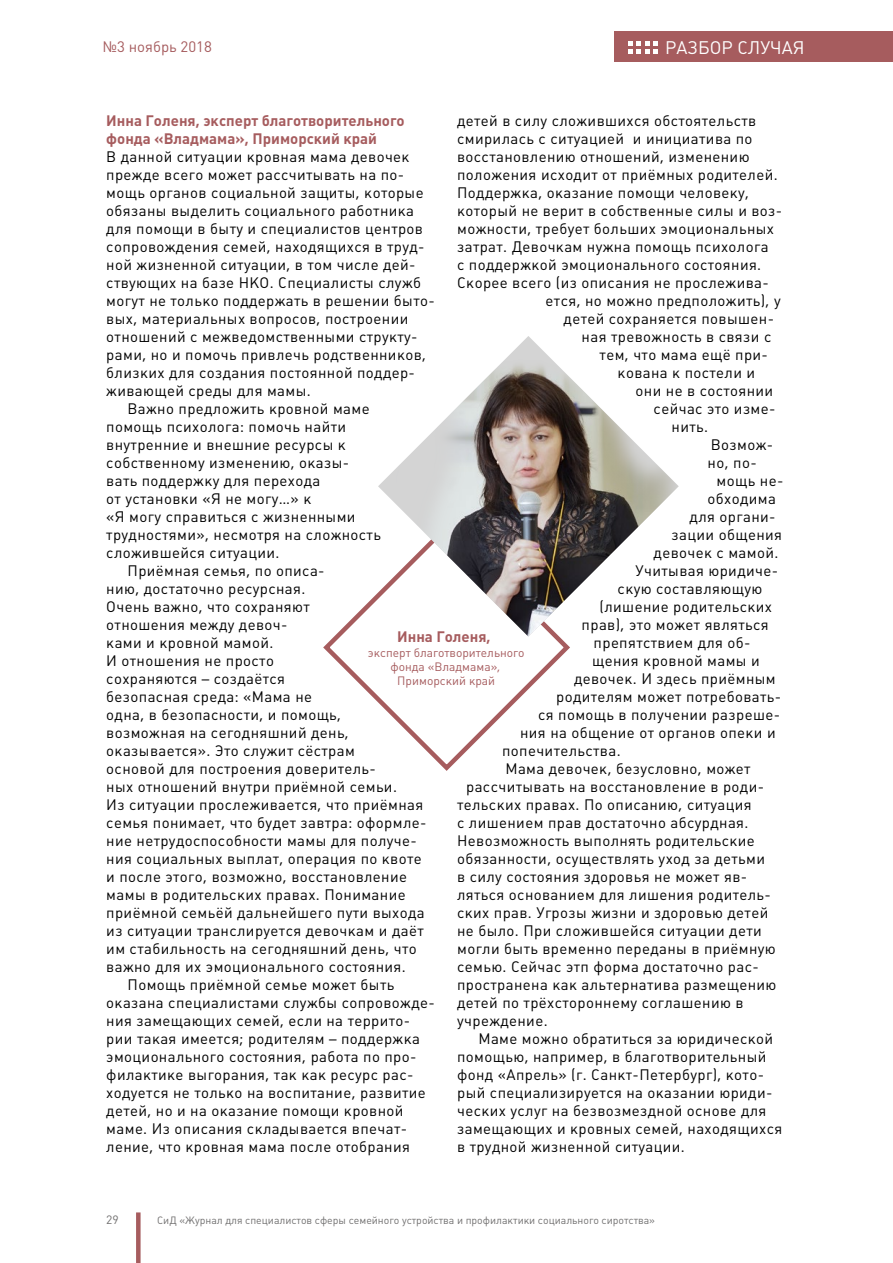
<style>
.page{position:relative;width:893px;height:1263px;background:#fff}
.page>*{position:absolute;margin:0;border:0;box-sizing:border-box;transform-origin:0 0}
.t1{font:18px "Plumb";color:#fff}
.t2{font:15px/18px "Plumb";letter-spacing:.025em;color:#000}
.t3{font:700 15px/18px "Plumb";color:#a65c5e}
.t4{font:15px "Plumb";color:#a65c5e}
.t5{font:12px/14.4px "Plumb";color:#a65c5e;text-align:center}
.t6{font:12px "Plumb";color:#706f6f}
.t7{font:10.5px "Plumb";color:#706f6f}
</style>
<div class="page">
<svg style="left:323px;top:592px;width:247px;height:179px"></svg>
<svg style="left:378px;top:336px;width:171px;height:301px"></svg>
<img style="left:396px;top:357px;width:283px;height:280px">
<div style="left:136px;top:1212px;width:5px;height:51px;background:#a65c5e"></div>
<div style="left:614px;top:31px;width:279px;height:31px;background:#a65c5e"></div>
<svg style="left:628px;top:41px;width:30px;height:13px"></svg>
<p class="t4" style="left:103px;top:38px;width:110px">№3 ноябрь 2018</p>
<p class="t1" style="left:665px;top:37px;width:141px">Разбор случая</p>
<p class="t3" style="left:106px;top:112px;width:300px">Инна Голеня, эксперт благотворительного фонда «Владмама», Приморский край</p>
<p class="t2" style="left:106px;top:148px;width:320px">В данной ситуации кровная мама девочек прежде всего может рассчитывать на по&shy;мощь органов социальной защиты, которые обязаны выделить социального работника для помощи в быту и специалистов центров сопровождения семей, находящихся в труд&shy;ной жизненной ситуации, в том числе дей&shy;ствующих на базе НКО</p>
<p class="t2" style="left:457px;top:112px;width:301px">детей в силу сложившихся обстоятельств</p>
<p class="t2" style="left:457px;top:130px;width:297px">смирилась с ситуацией и инициатива по</p>
<p class="t2" style="left:457px;top:148px;width:294px">восстановлению отношений, изменению</p>
<p class="t2" style="left:457px;top:166px;width:322px">положения исходит от приёмных родителей.</p>
<p class="t2" style="left:457px;top:184px;width:294px">П оддержка, оказание помощи человеку,</p>
<p class="t2" style="left:457px;top:202px;width:327px">который не верит в собственные силы и воз-</p>
<p class="t2" style="left:457px;top:220px;width:318px">можности, требует больших эмоциональных</p>
<p class="t2" style="left:457px;top:238px;width:313px">затрат. Девочкам нужна помощь психолога</p>
<p class="t2" style="left:457px;top:256px;width:306px">с поддержкой эмоционального состояния.</p>
<p class="t2" style="left:457px;top:274px;width:313px">Скорее всего (из описания не прослежива-</p>
<p class="t2" style="left:546px;top:292px;width:237px">ется, но можно предположить), у</p>
<p class="t2" style="left:564px;top:310px;width:212px">детей сохраняется повышен-</p>
<p class="t2" style="left:582px;top:328px;width:191px">ная тревожность в связи с</p>
<p class="t2" style="left:600px;top:346px;width:170px">тем, что мама ещё при-</p>
<p class="t2" style="left:618px;top:364px;width:139px">кована к постели и</p>
<p class="t2" style="left:636px;top:382px;width:139px">они не в состоянии</p>
<p class="t2" style="left:654px;top:400px;width:123px">сейчас это изме-</p>
<p class="t2" style="left:672px;top:418px;width:38px">нить.</p>
<p class="t2" style="left:711px;top:436px;width:64px">Возмож-</p>
<p class="t2" style="left:708px;top:454px;width:51px">но, по-</p>
<p class="t2" style="left:717px;top:472px;width:68px">мощь не-</p>
<p class="t2" style="left:708px;top:490px;width:70px">обходима</p>
<p class="t2" style="left:690px;top:508px;width:87px">для органи-</p>
<p class="t2" style="left:672px;top:526px;width:112px">зации общения</p>
<p class="t2" style="left:654px;top:544px;width:126px">девочек с мамой.</p>
<p class="t2" style="left:636px;top:562px;width:144px">Учитывая юридиче-</p>
<p class="t2" style="left:618px;top:580px;width:146px">скую составляющую</p>
<p class="t2" style="left:600px;top:598px;width:174px">(лишение родительских</p>
<p class="t2" style="left:582px;top:616px;width:189px">прав), это может являться</p>
<p class="t2" style="left:594px;top:634px;width:159px">препятствием для об-</p>
<p class="t2" style="left:592px;top:652px;width:169px">щения кровной мамы и</p>
<p class="t2" style="left:574px;top:670px;width:203px">девочек. И здесь приёмным</p>
<p class="t2" style="left:556px;top:688px;width:227px">родителям может потребовать-</p>
<p class="t2" style="left:538px;top:706px;width:244px">ся помощь в получении разреше-</p>
<p class="t2" style="left:520px;top:724px;width:257px">ния на общение от органов опеки и</p>
<p class="t2" style="left:502px;top:742px;width:120px">попечительства.</p>
<p class="t2" style="left:505px;top:760px;width:247px">Мама девочек, безусловно, может</p>
<p class="t2" style="left:466px;top:778px;width:299px">рассчитывать на восстановление в роди-</p>
<p class="t2" style="left:457px;top:796px;width:296px">тельских правах. П о описанию, ситуация</p>
<p class="t2" style="left:457px;top:814px;width:293px">с лишением прав достаточно абсурдная.</p>
<p class="t2" style="left:457px;top:832px;width:299px">Н евозможность выполнять родительские</p>
<p class="t2" style="left:457px;top:850px;width:309px">обязанности, осуществлять уход за детьми</p>
<p class="t2" style="left:457px;top:868px;width:292px">в силу состояния здоровья не может яв-</p>
<p class="t2" style="left:457px;top:886px;width:315px">ляться основанием для лишения родитель-</p>
<p class="t2" style="left:457px;top:904px;width:313px">ских прав. Угрозы жизни и здоровью детей</p>
<p class="t2" style="left:457px;top:922px;width:306px">не было. П ри сложившейся ситуации дети</p>
<p class="t2" style="left:457px;top:940px;width:320px">могли быть временно переданы в приёмную</p>
<p class="t2" style="left:457px;top:958px;width:303px">семью. Сейчас этп форма достаточно рас-</p>
<p class="t2" style="left:457px;top:976px;width:321px">пространена как альтернатива размещению</p>
<p class="t2" style="left:457px;top:994px;width:288px">детей по трёхстороннему соглашению в</p>
<p class="t2" style="left:457px;top:1012px;width:92px">учреждение.</p>
<p class="t2" style="left:478px;top:1030px;width:296px">Маме можно обратиться за юридической</p>
<p class="t2" style="left:457px;top:1048px;width:311px">помощью, например, в благотворительный</p>
<p class="t2" style="left:457px;top:1066px;width:308px">фонд «Апрель» (г. Санкт-П етербург), кото-</p>
<p class="t2" style="left:457px;top:1084px;width:317px">рый специализируется на оказании юриди-</p>
<p class="t2" style="left:457px;top:1102px;width:311px">ческих услуг на безвозмездной основе для</p>
<p class="t2" style="left:457px;top:1120px;width:327px">замещающих и кровных семей, находящихся</p>
<p class="t2" style="left:457px;top:1138px;width:229px">в трудной жизненной ситуации.</p>
<p class="t2" style="left:270px;top:274px;width:153px">. Специалисты служб</p>
<p class="t2" style="left:106px;top:292px;width:330px">могут не только поддержать в решении быто-</p>
<p class="t2" style="left:106px;top:310px;width:304px">вых, материальных вопросов, построении</p>
<p class="t2" style="left:106px;top:328px;width:313px">отношений с межведомственными структу-</p>
<p class="t2" style="left:106px;top:346px;width:321px">рами, но и помочь привлечь родственников,</p>
<p class="t2" style="left:106px;top:364px;width:310px">близких для создания постоянной поддер-</p>
<p class="t2" style="left:106px;top:382px;width:206px">живающей среды для мамы.</p>
<p class="t2" style="left:128px;top:400px;width:244px">Важно предложить кровной маме</p>
<p class="t2" style="left:106px;top:418px;width:241px">помощь психолога: помочь найти</p>
<p class="t2" style="left:106px;top:436px;width:241px">внутренние и внешние ресурсы к</p>
<p class="t2" style="left:106px;top:454px;width:244px">собственному изменению, оказы-</p>
<p class="t2" style="left:106px;top:472px;width:216px">вать поддержку для перехода</p>
<p class="t2" style="left:106px;top:490px;width:207px">от установки «Я не могу…» к</p>
<p class="t2" style="left:106px;top:508px;width:251px">«Я могу справиться с жизненными</p>
<p class="t2" style="left:106px;top:526px;width:276px">трудностями», несмотря на сложность</p>
<p class="t2" style="left:106px;top:544px;width:175px">сложившейся ситуации.</p>
<p class="t2" style="left:128px;top:562px;width:199px">П риёмная семья, по описа-</p>
<p class="t2" style="left:106px;top:580px;width:201px">нию, достаточно ресурсная.</p>
<p class="t2" style="left:106px;top:598px;width:205px">Очень важно, что сохраняют</p>
<p class="t2" style="left:106px;top:616px;width:183px">отношения между девоч-</p>
<p class="t2" style="left:106px;top:634px;width:169px">ками и кровной мамой.</p>
<p class="t2" style="left:106px;top:652px;width:169px">И отношения не просто</p>
<p class="t2" style="left:106px;top:670px;width:180px">сохраняются – создаётся</p>
<p class="t2" style="left:106px;top:688px;width:207px">безопасная среда: «Мама не</p>
<p class="t2" style="left:106px;top:706px;width:236px">одна, в безопасности, и помощь,</p>
<p class="t2" style="left:106px;top:724px;width:244px">возможная на сегодняшний день,</p>
<p class="t2" style="left:106px;top:742px;width:250px">оказывается». Это служит сёстрам</p>
<p class="t2" style="left:106px;top:760px;width:271px">основой для построения доверитель-</p>
<p class="t2" style="left:106px;top:778px;width:292px">ных отношений внутри приёмной семьи.</p>
<p class="t2" style="left:106px;top:796px;width:319px">Из ситуации прослеживается, что приёмная</p>
<p class="t2" style="left:106px;top:814px;width:322px">семья понимает, что будет завтра: оформле-</p>
<p class="t2" style="left:106px;top:832px;width:312px">ние нетрудоспособности мамы для получе-</p>
<p class="t2" style="left:106px;top:850px;width:317px">ния социальных выплат, операция по квоте</p>
<p class="t2" style="left:106px;top:868px;width:302px">и после этого, возможно, восстановление</p>
<p class="t2" style="left:106px;top:886px;width:301px">мамы в родительских правах. Понимание</p>
<p class="t2" style="left:106px;top:904px;width:320px">приёмной семьёй дальнейшего пути выхода</p>
<p class="t2" style="left:106px;top:922px;width:319px">из ситуации транслируется девочкам и даёт</p>
<p class="t2" style="left:106px;top:940px;width:312px">им стабильность на сегодняшний день, что</p>
<p class="t2" style="left:106px;top:958px;width:301px">важно для их эмоционального состояния.</p>
<p class="t2" style="left:128px;top:976px;width:268px">Помощь приёмной семье может быть</p>
<p class="t2" style="left:106px;top:994px;width:330px">оказана специалистами службы сопровожде-</p>
<p class="t2" style="left:106px;top:1012px;width:305px">ния замещающих семей, если на террито-</p>
<p class="t2" style="left:106px;top:1030px;width:315px">рии такая имеется; родителям – поддержка</p>
<p class="t2" style="left:106px;top:1048px;width:312px">эмоционального состояния, работа по про-</p>
<p class="t2" style="left:106px;top:1066px;width:309px">филактике выгорания, так как ресурс рас-</p>
<p class="t2" style="left:106px;top:1084px;width:321px">ходуется не только на воспитание, развитие</p>
<p class="t2" style="left:106px;top:1102px;width:299px">детей, но и на оказание помощи кровной</p>
<p class="t2" style="left:106px;top:1120px;width:302px">маме. Из описания складывается впечат-</p>
<p class="t2" style="left:106px;top:1138px;width:305px">ление, что кровная мама после отобрания</p>
<p class="t3" style="left:397px;top:628px;width:95px">Инна Голеня,</p>
<p class="t5" style="left:368px;top:645px;width:158px">эксперт благотворительного фонда «Владмама»,<br>П риморский край</p>
<p class="t6" style="left:106px;top:1213px;width:14px">29</p>
<p class="t7" style="left:157px;top:1214px;width:499px">СиД «Журнал для специалистов сферы семейного устройства и профилактики социального сиротства»</p>
</div>
